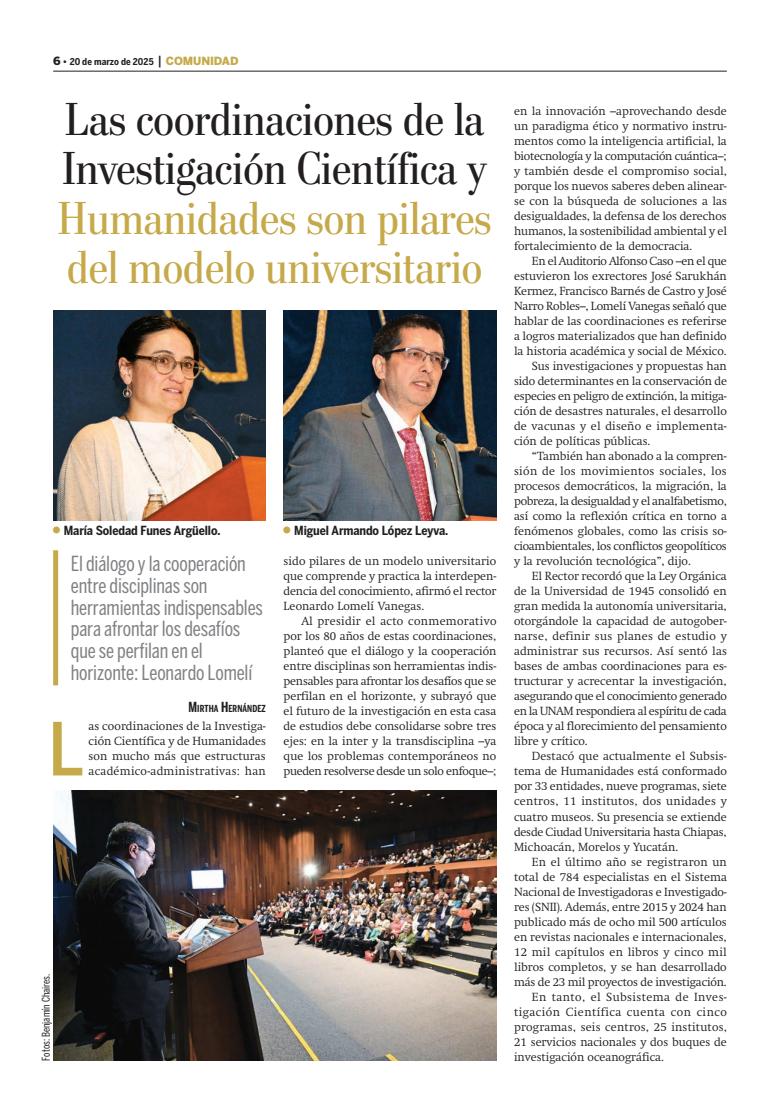
<style>
.page{position:relative;width:780px;height:1117px;background:#fff}
.page>*{position:absolute;margin:0;border:0;box-sizing:border-box;transform-origin:0 0}
.t1{font:500 72.38px "Benton Sans Cond";color:#c5a94a}
.t2{font:46.25px/49.5px "Stilson";color:#231f20}
.t3{font:46.25px/49.5px "Stilson";color:#c5a94a}
.t4{font:20.62px/21.9px "Benton Sans Comp";letter-spacing:-.01em;color:#808285}
.t5{font:700 12.5px "Benton Sans Cond";letter-spacing:-.01em;color:#231f20}
.t6{font:300 11.62px/15px "Swift";color:#231f20;text-align:justify}
.t7{font:300 11.62px "Swift";letter-spacing:-.025em;color:#231f20}
.t8{font:300 11.62px "Swift";letter-spacing:-.02em;color:#231f20}
.t9{font:300 11.62px "Swift";letter-spacing:.02em;color:#231f20}
.t10{font:300 11.62px "Swift";letter-spacing:.025em;color:#231f20}
.t11{font:300 11.62px "Swift";letter-spacing:.04em;color:#231f20}
.t12{font:300 11.62px "Swift";letter-spacing:.03em;color:#231f20}
.t13{font:10.62px "Benton Sans Comp";color:#231f20}
.t14{font:700 9.62px "Benton Sans Comp";letter-spacing:.01em;color:#231f20}
.t15{font:700 9.38px "Benton Sans Cond";letter-spacing:.01em;color:#231f20}
.s1{font-family:"Benton Sans";font-weight:900;font-size:11.25px}
.s2{font-family:"Benton Sans";font-weight:900}
.s3{font-weight:500;font-size:12.5px}
.s4{font-family:"Benton Sans";font-weight:900;font-size:11.25px;color:#c5a94a}
.s5{font-size:13.75px}
</style>
<div class="page">
<img style="left:53px;top:790px;width:443px;height:270px">
<hr style="left:53px;top:71px;width:673px;height:1px;background:#231f20">
<div style="left:53px;top:550px;width:5px;height:135px;background:#c5a94a"></div>
<img style="left:53px;top:310px;width:213px;height:210px">
<img style="left:283px;top:310px;width:213px;height:210px">
<p class="t15" style="left:53px;top:56px;width:187px"><span class="s1">6</span> <span class="s2">•</span> 20 de marzo de 2025 <span class="s3">|</span> <span class="s4">COMUNIDAD</span></p>
<h2 class="t2" style="left:63px;top:94px;width:426px">Las coordinaciones de la<br>Investigación Científica y</h2>
<h2 class="t3" style="left:58px;top:193px;width:435px">Humanidades son pilares del modelo universitario</h2>
<p class="t5" style="left:64px;top:523px;width:158px">María Soledad Funes Argüello.</p>
<p class="t5" style="left:294px;top:523px;width:155px">Miguel Armando López Leyva.</p>
<h3 class="t4" style="left:71px;top:552px;width:194px">El diálogo y la cooperación entre disciplinas son herramientas indispensables para afrontar los desafíos que se perfilan en el horizonte: Leonardo Lomelí</h3>
<p class="t14" style="left:188px;top:703px;width:79px"><span class="s5">M</span>IRTHA <span class="s5">H</span>ERNÁNDEZ</p>
<h1 class="t1" style="left:48px;top:706px;width:38px">L</h1>
<p class="t6" style="left:89px;top:718px;width:179px">as coordinaciones de la Investiga&shy;ción Científica y de Humanidades son mucho más que estructuras académico-administrativas: han</p>
<p class="t6" style="left:283px;top:553px;width:214px">sido pilares de un modelo universitario que comprende y practica la interdepen&shy;dencia del conocimiento, afirmó el rector Leonardo Lomelí Vanegas.</p>
<p class="t6" style="left:283px;top:613px;width:214px;text-indent:18px">Al presidir el acto conmemorativo por los 80 años de estas coordinaciones, planteó que el diálogo y la cooperación entre disciplinas son herramientas indis&shy;pensables para afrontar los desafíos que se perfilan en el horizonte, y subrayó que el futuro de la investigación en esta casa de estudios debe consolidarse sobre tres ejes: en la inter y la transdisciplina –ya que los problemas contemporáneos no pueden resolverse desde un solo enfoque–;</p>
<p class="t13" style="left:40px;top:1060px;width:89px;rotate:-90deg">Fotos: Benjamín Chaires.</p>
<p class="t6" style="left:514px;top:103px;width:214px">en la innovación –aprovechando desde un paradigma ético y normativo instru&shy;mentos como la inteligencia artificial, la biotecnología y la computación cuántica–; y también desde el compromiso social, porque los nuevos saberes deben alinear&shy;se con la búsqueda de soluciones a las desigualdades, la defensa de los derechos humanos, la sostenibilidad ambiental y el fortalecimiento de la democracia.</p>
<p class="t7" style="left:531px;top:254px;width:196px">En el Auditorio Alfonso Caso –en el que</p>
<p class="t6" style="left:514px;top:268px;width:214px">estuvieron los exrectores José Sarukhán</p>
<p class="t6" style="left:514px;top:283px;width:214px">Kermez, Francisco Barnés de Castro y José</p>
<p class="t8" style="left:514px;top:299px;width:214px">Narro Robles–, Lomelí Vanegas señaló que</p>
<p class="t6" style="left:514px;top:313px;width:214px">hablar de las coordinaciones es referirse</p>
<p class="t6" style="left:514px;top:328px;width:214px">a logros materializados que han definido</p>
<p class="t6" style="left:514px;top:343px;width:214px">la historia académica y social de México.</p>
<p class="t6" style="left:531px;top:358px;width:196px">Sus investigaciones y propuestas han</p>
<p class="t6" style="left:514px;top:373px;width:214px">sido determinantes en la conservación de</p>
<p class="t8" style="left:514px;top:389px;width:214px">especies en peligro de extinción, la mitiga-</p>
<p class="t6" style="left:514px;top:403px;width:214px">ción de desastres naturales, el desarrollo</p>
<p class="t9" style="left:514px;top:419px;width:214px">de vacunas y el diseño e implementa-</p>
<p class="t6" style="left:514px;top:433px;width:138px">ción de políticas públicas.</p>
<p class="t6" style="left:531px;top:448px;width:196px">“También han abonado a la compren-</p>
<p class="t12" style="left:514px;top:464px;width:214px">sión de los movimientos sociales, los</p>
<p class="t6" style="left:514px;top:478px;width:214px">procesos democráticos, la migración, la</p>
<p class="t7" style="left:514px;top:494px;width:214px">pobreza, la desigualdad y el analfabetismo,</p>
<p class="t6" style="left:514px;top:508px;width:214px">así como la reflexión crítica en torno a</p>
<p class="t6" style="left:514px;top:523px;width:214px">fenómenos globales, como las crisis so-</p>
<p class="t8" style="left:514px;top:539px;width:214px">cioambientales, los conflictos geopolíticos</p>
<p class="t6" style="left:514px;top:553px;width:178px">y la revolución tecnológica”, dijo.</p>
<p class="t6" style="left:531px;top:568px;width:196px">El Rector recordó que la Ley Orgánica</p>
<p class="t6" style="left:514px;top:583px;width:214px">de la Universidad de 1945 consolidó en</p>
<p class="t6" style="left:514px;top:598px;width:214px">gran medida la autonomía universitaria,</p>
<p class="t6" style="left:514px;top:613px;width:214px">otorgándole la capacidad de autogober-</p>
<p class="t10" style="left:514px;top:629px;width:214px">narse, definir sus planes de estudio y</p>
<p class="t6" style="left:514px;top:643px;width:214px">administrar sus recursos. Así sentó las</p>
<p class="t6" style="left:514px;top:658px;width:214px">bases de ambas coordinaciones para es-</p>
<p class="t6" style="left:514px;top:673px;width:214px">tructurar y acrecentar la investigación,</p>
<p class="t7" style="left:514px;top:689px;width:214px">asegurando que el conocimiento generado</p>
<p class="t7" style="left:514px;top:704px;width:214px">en la UNAM respondiera al espíritu de cada</p>
<p class="t6" style="left:514px;top:718px;width:214px">época y al florecimiento del pensamiento</p>
<p class="t6" style="left:514px;top:733px;width:75px">libre y crítico.</p>
<p class="t6" style="left:531px;top:748px;width:196px">Destacó que actualmente el Subsis-</p>
<p class="t6" style="left:514px;top:763px;width:214px">tema de Humanidades está conformado</p>
<p class="t6" style="left:514px;top:778px;width:214px">por 33 entidades, nueve programas, siete</p>
<p class="t10" style="left:514px;top:794px;width:214px">centros, 11 institutos, dos unidades y</p>
<p class="t6" style="left:514px;top:808px;width:214px">cuatro museos. Su presencia se extiende</p>
<p class="t6" style="left:514px;top:823px;width:214px">desde Ciudad Universitaria hasta Chiapas,</p>
<p class="t6" style="left:514px;top:838px;width:166px">Michoacán, Morelos y Yucatán.</p>
<p class="t6" style="left:531px;top:853px;width:196px">En el último año se registraron un</p>
<p class="t6" style="left:514px;top:868px;width:214px">total de 784 especialistas en el Sistema</p>
<p class="t6" style="left:514px;top:883px;width:214px">Nacional de Investigadoras e Investigado-</p>
<p class="t6" style="left:514px;top:898px;width:214px">res (SNII). Además, entre 2015 y 2024 han</p>
<p class="t6" style="left:514px;top:913px;width:214px">publicado más de ocho mil 500 artículos</p>
<p class="t6" style="left:514px;top:928px;width:214px">en revistas nacionales e internacionales,</p>
<p class="t9" style="left:514px;top:944px;width:214px">12 mil capítulos en libros y cinco mil</p>
<p class="t6" style="left:514px;top:958px;width:214px">libros completos, y se han desarrollado</p>
<p class="t6" style="left:514px;top:973px;width:214px">más de 23 mil proyectos de investigación.</p>
<p class="t11" style="left:531px;top:989px;width:196px">En tanto, el Subsistema de Inves-</p>
<p class="t11" style="left:514px;top:1004px;width:214px">tigación Científica cuenta con cinco</p>
<p class="t9" style="left:514px;top:1019px;width:214px">programas, seis centros, 25 institutos,</p>
<p class="t6" style="left:514px;top:1033px;width:214px">21 servicios nacionales y dos buques de</p>
<p class="t6" style="left:514px;top:1048px;width:151px">investigación oceanográfica.</p>
</div>
